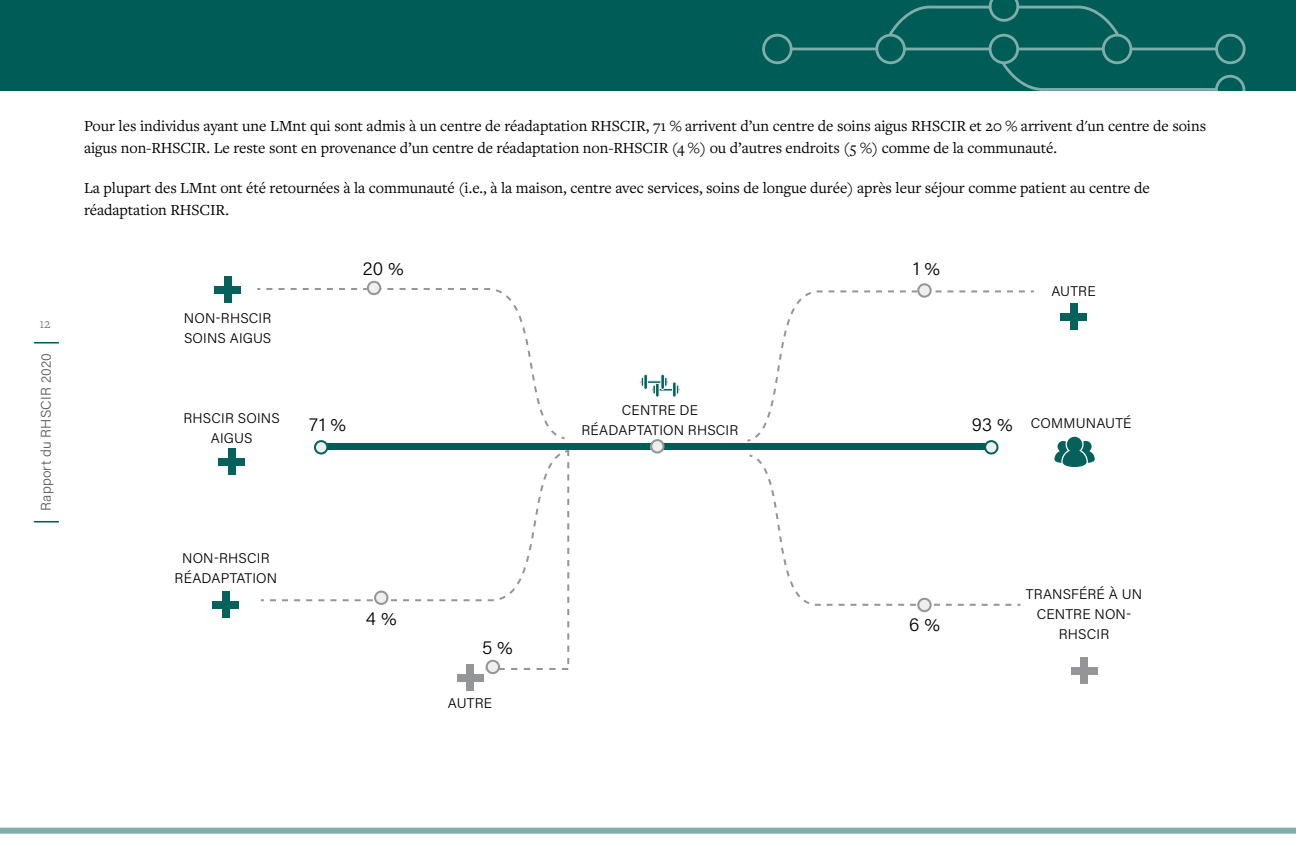
<style>
.page{position:relative;width:1296px;height:864px;background:#fff}
.page>*{position:absolute;margin:0;border:0;box-sizing:border-box;transform-origin:0 0}
.t1{font:300 18px "Acumin Pro";color:#000}
.t2{font:16px/22px "Freight Text Pro";letter-spacing:-.005em;color:#000}
.t3{font:300 14px/20px "Acumin Pro";letter-spacing:.01em;color:#000;text-align:center}
.t4{font:300 14px "Acumin Pro";letter-spacing:.015em;color:#58595b}
.t5{font:300 14px "Freight Text Pro";color:#58595b}
.s1{font-size:24px;color:#005c56}
</style>
<div class="page">
<div style="left:0;top:828px;width:1296px;height:6px;background:#80adaa"></div>
<svg style="left:749px;top:453px;width:272px;height:153px"></svg>
<div style="left:324px;top:443px;width:664px;height:6px;background:#005c56"></div>
<div style="left:0;top:0;width:1296px;height:91px;background:#005c56"></div>
<svg style="left:762px;top:0;width:484px;height:91px"></svg>
<div style="left:985px;top:440px;width:13px;height:13px;background:#efeeed;border-radius:50%"></div>
<div style="left:984px;top:440px;width:14px;height:15px;border:2px solid #04615c;border-radius:50%"></div>
<div style="left:917px;top:599px;width:13px;height:13px;background:#efeeed;border-radius:50%"></div>
<div style="left:917px;top:598px;width:15px;height:14px;border:2px solid #939598;border-radius:50%"></div>
<div style="left:315px;top:440px;width:13px;height:13px;background:#efeeed;border-radius:50%"></div>
<div style="left:314px;top:440px;width:14px;height:15px;border:2px solid #04615c;border-radius:50%"></div>
<svg style="left:1054px;top:437px;width:41px;height:30px"></svg>
<div style="left:651px;top:388px;width:30px;height:3px;border:1px solid #fff"></div>
<svg style="left:653px;top:385px;width:2px;height:9px"></svg>
<div style="left:655px;top:382px;width:4px;height:15px;border:1px solid #fff;border-radius:2px"></div>
<svg style="left:676px;top:385px;width:3px;height:9px"></svg>
<div style="left:672px;top:382px;width:4px;height:15px;border:1px solid #fff;border-radius:2px"></div>
<div style="left:639px;top:381px;width:30px;height:3px;border:1px solid #fff"></div>
<svg style="left:641px;top:377px;width:3px;height:10px"></svg>
<div style="left:644px;top:374px;width:4px;height:16px;border:1px solid #fff;border-radius:2px"></div>
<svg style="left:665px;top:377px;width:2px;height:10px"></svg>
<div style="left:661px;top:374px;width:4px;height:16px;border:1px solid #fff;border-radius:2px"></div>
<div style="left:466px;top:665px;width:8px;height:26px;background:#939598"></div>
<div style="left:457px;top:674px;width:26px;height:8px;background:#939598"></div>
<div style="left:1080px;top:658px;width:8px;height:26px;background:#939598"></div>
<div style="left:1071px;top:667px;width:26px;height:8px;background:#939598"></div>
<div style="left:228px;top:449px;width:7px;height:26px;background:#04615c"></div>
<div style="left:219px;top:458px;width:26px;height:8px;background:#04615c"></div>
<div style="left:1070px;top:303px;width:8px;height:27px;background:#04615c"></div>
<div style="left:1061px;top:313px;width:26px;height:7px;background:#04615c"></div>
<div style="left:222px;top:592px;width:8px;height:26px;background:#04615c"></div>
<div style="left:213px;top:601px;width:26px;height:8px;background:#04615c"></div>
<div style="left:224px;top:277px;width:7px;height:26px;background:#04615c"></div>
<div style="left:215px;top:286px;width:26px;height:8px;background:#04615c"></div>
<svg style="left:257px;top:287px;width:308px;height:154px"></svg>
<svg style="left:747px;top:290px;width:287px;height:153px"></svg>
<svg style="left:917px;top:285px;width:13px;height:13px"></svg>
<div style="left:917px;top:283px;width:15px;height:15px;border:2px solid #939598;border-radius:50%"></div>
<div style="left:367px;top:282px;width:13px;height:13px;background:#efeeed;border-radius:50%"></div>
<div style="left:367px;top:281px;width:14px;height:14px;border:2px solid #939598;border-radius:50%"></div>
<svg style="left:270px;top:447px;width:299px;height:223px"></svg>
<div style="left:486px;top:661px;width:13px;height:13px;background:#efeeed;border-radius:50%"></div>
<div style="left:486px;top:660px;width:14px;height:14px;border:2px solid #939598;border-radius:50%"></div>
<div style="left:650px;top:441px;width:13px;height:13px;background:#efeeed;border-radius:50%"></div>
<div style="left:650px;top:439px;width:15px;height:15px;border:2px solid #939598;border-radius:50%"></div>
<p class="t5" style="left:39px;top:314px;width:13px">12</p>
<p class="t4" style="left:36px;top:525px;width:187px;rotate:-90deg"><span class="s1">|</span> Rapport du RHSCIR 2020 <span class="s1">|</span></p>
<p class="t2" style="left:84px;top:114px;width:1124px">Pour les individus ayant une LMnt qui sont admis à un centre de réadaptation RHSCIR, 71 % arrivent d’un centre de soins aigus RHSCIR et 20 % arrivent d'un centre de soins aigus non-RHSCIR. Le reste sont en provenance d’un centre de réadaptation non-RHSCIR (4 %) ou d’autres endroits (5 %) comme de la communauté.</p>
<p class="t2" style="left:84px;top:176px;width:1067px">La plupart des LMnt ont été retournées à la communauté (i.e., à la maison, centre avec services, soins de longue durée) après leur séjour comme patient au centre de réadaptation RHSCIR.</p>
<p class="t3" style="left:184px;top:308px;width:89px;text-align:left">NON-RHSCIR<br>SOINS AIGUS</p>
<p class="t3" style="left:184px;top:408px;width:98px">RHSCIR SOINS<br>AIGUS</p>
<p class="t1" style="left:363px;top:257px;width:42px">20 %</p>
<p class="t1" style="left:309px;top:412px;width:38px">71 %</p>
<p class="t3" style="left:175px;top:548px;width:104px">NON-RHSCIR<br>RÉADAPTATION</p>
<p class="t1" style="left:366px;top:607px;width:32px">4 %</p>
<p class="t1" style="left:482px;top:635px;width:32px">5 %</p>
<p class="t3" style="left:448px;top:693px;width:46px">AUTRE</p>
<p class="t3" style="left:582px;top:399px;width:158px">CENTRE DE<br>RÉADAPTATION RHSCIR</p>
<p class="t1" style="left:913px;top:257px;width:28px">1 %</p>
<p class="t3" style="left:1051px;top:280px;width:46px">AUTRE</p>
<p class="t1" style="left:972px;top:412px;width:42px">93 %</p>
<p class="t3" style="left:1031px;top:413px;width:102px">COMMUNAUTÉ</p>
<p class="t1" style="left:909px;top:613px;width:32px">6 %</p>
<p class="t3" style="left:1026px;top:584px;width:118px">TRANSFÉRÉ À UN<br>CENTRE NON-<br>RHSCIR</p>
</div>
